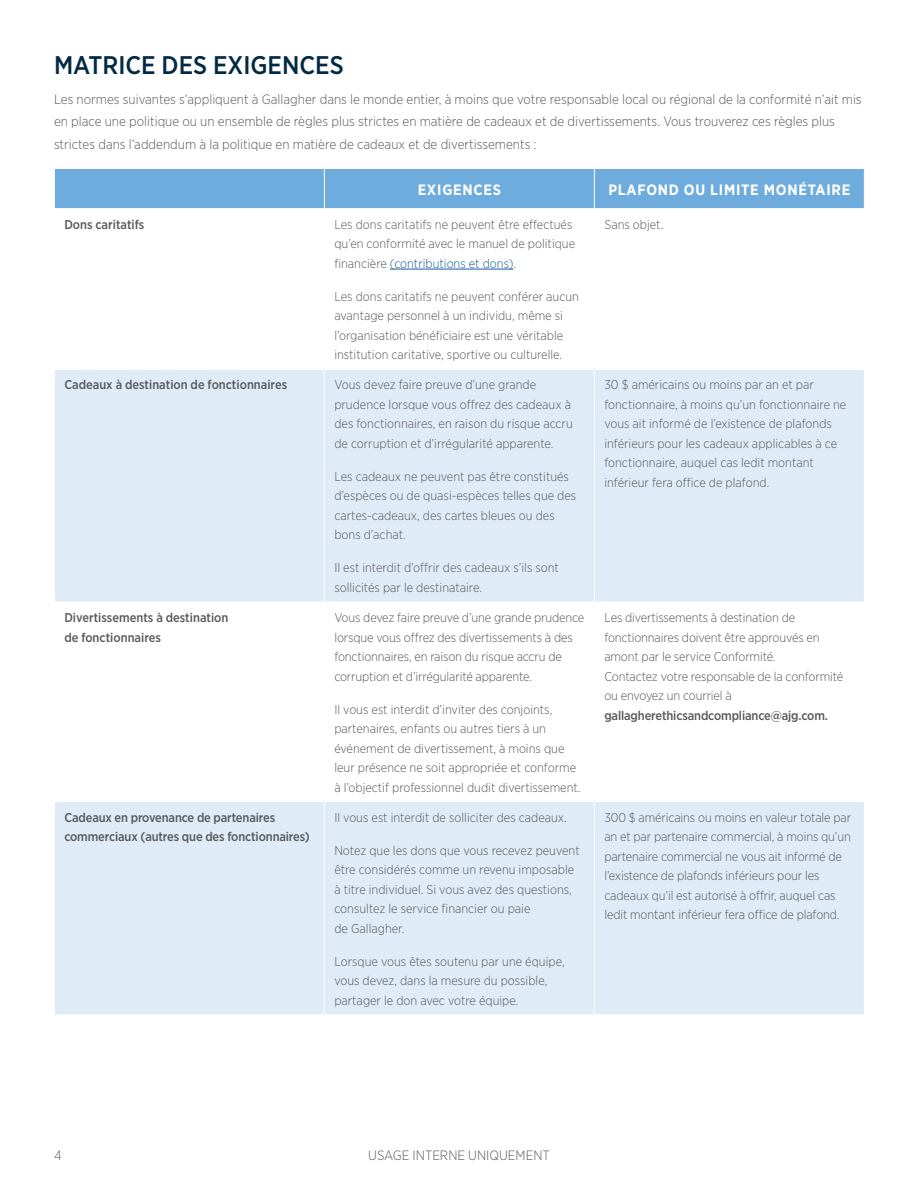
<style>
.page{position:relative;width:918px;height:1188px;background:#fff}
.page>*{position:absolute;margin:0;border:0;box-sizing:border-box;transform-origin:0 0}
.t1{font:500 25.5px "Gotham Narrow";color:#032a44}
.Table_Header{font:700 15px "Gotham Narrow";letter-spacing:.05em;color:#fff}
.Body_Text{font:300 13.5px/22.5px "Gotham Narrow";color:#57585a}
.Table_Body_Text{font:300 12.75px/19.5px "Gotham Narrow";color:#57585a}
.Table_SubHeader{font:500 12.75px/19.5px "Gotham Narrow";letter-spacing:-.005em;color:#57585a}
.s1{color:#175d9e}
.s2{font-weight:500}
</style>
<div class="page">
<div style="left:55px;top:169px;width:809px;height:39px;background:#6eacdd"></div>
<svg style="left:55px;top:370px;width:809px;height:644px;fill:#dfebf7"></svg>
<hr style="left:324px;top:169px;width:1px;height:39px;background:#fff">
<hr style="left:594px;top:169px;width:1px;height:39px;background:#fff">
<hr style="left:324px;top:370px;width:1px;height:232px;background:#fff">
<hr style="left:594px;top:370px;width:1px;height:232px;background:#fff">
<hr style="left:54px;top:602px;width:270px;height:1px;background:#fff">
<hr style="left:324px;top:602px;width:270px;height:1px;background:#fff">
<hr style="left:324px;top:602px;width:1px;height:199px;background:#fff">
<hr style="left:594px;top:602px;width:271px;height:1px;background:#fff">
<hr style="left:594px;top:602px;width:1px;height:199px;background:#fff">
<hr style="left:54px;top:801px;width:270px;height:1px;background:#fff">
<hr style="left:324px;top:801px;width:270px;height:1px;background:#fff">
<hr style="left:324px;top:802px;width:1px;height:212px;background:#fff">
<hr style="left:594px;top:801px;width:271px;height:1px;background:#fff">
<hr style="left:594px;top:802px;width:1px;height:212px;background:#fff">
<hr style="left:390px;top:269px;width:124px;height:1px;background:#175d9e">
<p class="t1" style="left:54px;top:49px;width:291px">MATRICE DES EXIGENCES</p>
<p class="Body_Text" style="left:54px;top:87px;width:809px">Les normes suivantes s’appliquent à Gallagher dans le monde entier, à moins que votre responsable local ou régional de la conformité n’ait mis en place une politique ou un ensemble de règles plus strictes en matière de cadeaux et de divertissements. Vous trouverez ces règles plus strictes dans l’addendum à la politique en matière de cadeaux et de divertissements :</p>
<p class="Table_Header" style="left:418px;top:180px;width:85px">EXIGENCES</p>
<p class="Table_Header" style="left:608px;top:180px;width:243px">PLAFOND OU LIMITE MONÉTAIRE</p>
<p class="Table_SubHeader" style="left:64px;top:214px;width:82px">Dons caritatifs</p>
<p class="Table_Body_Text" style="left:334px;top:214px;width:242px">Les dons caritatifs ne peuvent être effectués qu’en conformité avec le manuel de politique financière <span class="s1">(contributions et dons)</span>.</p>
<p class="Table_Body_Text" style="left:334px;top:286px;width:246px">Les dons caritatifs ne peuvent conférer aucun avantage personnel à un individu, même si l’organisation bénéficiaire est une véritable institution caritative, sportive ou culturelle.</p>
<p class="Table_Body_Text" style="left:604px;top:214px;width:60px">Sans objet.</p>
<p class="Table_SubHeader" style="left:64px;top:375px;width:224px">Cadeaux à destination de fonctionnaires</p>
<p class="Table_Body_Text" style="left:334px;top:375px;width:240px">Vous devez faire preuve d’une grande prudence lorsque vous offrez des cadeaux à des fonctionnaires, en raison du risque accru de corruption et d’irrégularité apparente.</p>
<p class="Table_Body_Text" style="left:334px;top:466px;width:243px">Les cadeaux ne peuvent pas être constitués d’espèces ou de quasi-espèces telles que des cartes-cadeaux, des cartes bleues ou des bons d’achat.</p>
<p class="Table_Body_Text" style="left:334px;top:558px;width:226px">Il est interdit d’offrir des cadeaux s’ils sont sollicités par le destinataire.</p>
<p class="Table_SubHeader" style="left:64px;top:608px;width:166px">Divertissements à destination de fonctionnaires</p>
<p class="Table_Body_Text" style="left:334px;top:608px;width:252px">Vous devez faire preuve d’une grande prudence lorsque vous offrez des divertissements à des fonctionnaires, en raison du risque accru de corruption et d’irrégularité apparente.</p>
<p class="Table_Body_Text" style="left:334px;top:699px;width:248px">Il vous est interdit d’inviter des conjoints, partenaires, enfants ou autres tiers à un événement de divertissement, à moins que leur présence ne soit appropriée et conforme à l’objectif professionnel dudit divertissement.</p>
<p class="Table_SubHeader" style="left:64px;top:807px;width:247px">Cadeaux en provenance de partenaires commerciaux (autres que des fonctionnaires)</p>
<p class="Table_Body_Text" style="left:334px;top:807px;width:234px">Il vous est interdit de solliciter des cadeaux.</p>
<p class="Table_Body_Text" style="left:334px;top:840px;width:247px">Notez que les dons que vous recevez peuvent être considérés comme un revenu imposable à titre individuel. Si vous avez des questions, consultez le service financier ou paie<br>de Gallagher.</p>
<p class="Table_Body_Text" style="left:334px;top:951px;width:232px">Lorsque vous êtes soutenu par une équipe, vous devez, dans la mesure du possible, partager le don avec votre équipe.</p>
<p class="Table_Body_Text" style="left:604px;top:375px;width:244px">30 $ américains ou moins par an et par fonctionnaire, à moins qu’un fonctionnaire ne vous ait informé de l’existence de plafonds inférieurs pour les cadeaux applicables à ce fonctionnaire, auquel cas ledit montant inférieur fera office de plafond.</p>
<p class="Table_Body_Text" style="left:604px;top:608px;width:240px">Les divertissements à destination de fonctionnaires doivent être approuvés en amont par le service Conformité.<br>Contactez votre responsable de la conformité ou envoyez un courriel à <span class="s2">gallagherethicsandcompliance@ajg.com.</span></p>
<p class="Table_Body_Text" style="left:604px;top:807px;width:248px">300 $ américains ou moins en valeur totale par an et par partenaire commercial, à moins qu’un partenaire commercial ne vous ait informé de l’existence de plafonds inférieurs pour les cadeaux qu’il est autorisé à offrir, auquel cas ledit montant inférieur fera office de plafond.</p>
<p class="Body_Text" style="left:54px;top:1144px;width:9px">4</p>
<p class="Body_Text" style="left:368px;top:1144px;width:183px">USAGE INTERNE UNIQUEMENT</p>
</div>
